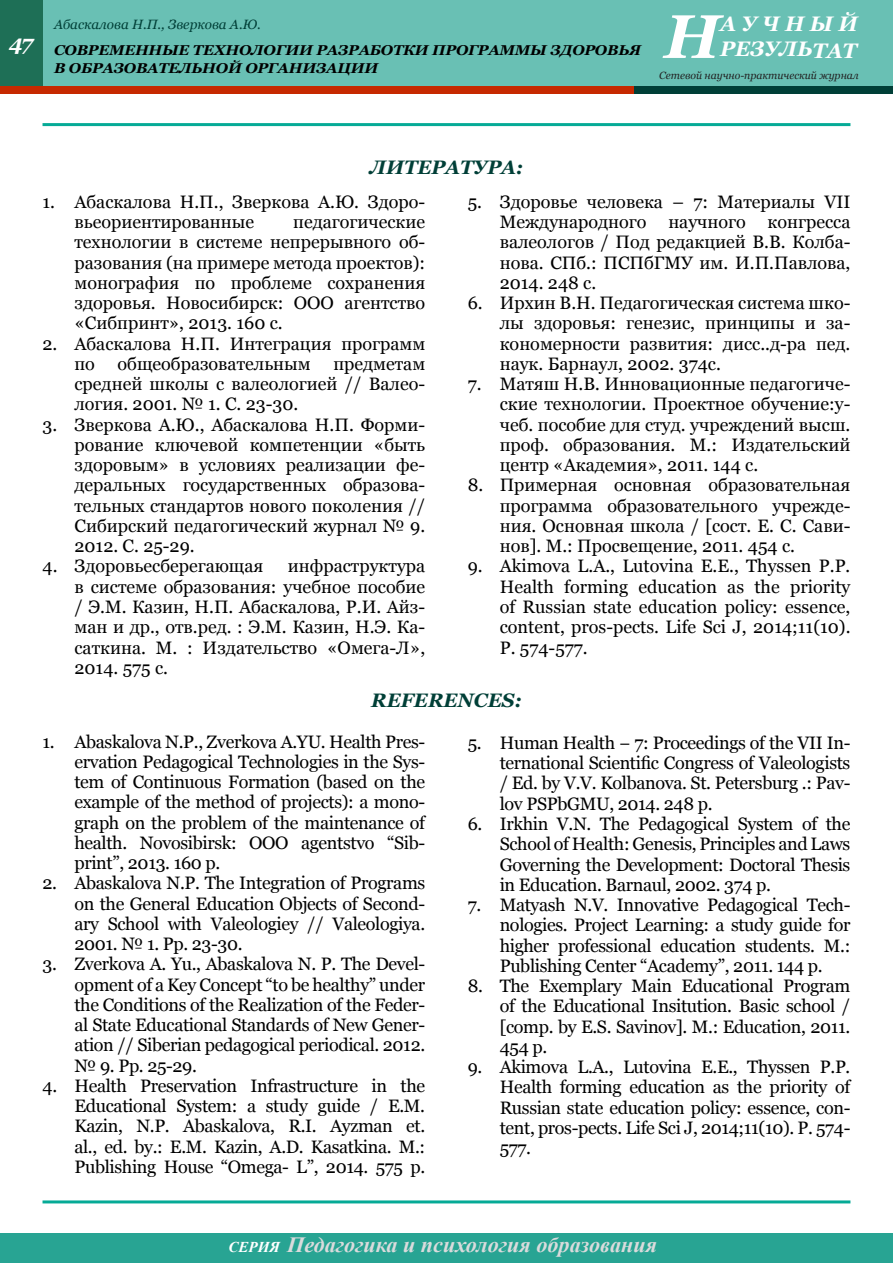
<style>
.page{position:relative;width:893px;height:1263px;background:#fff}
.page>*{position:absolute;margin:0;border:0;box-sizing:border-box;transform-origin:0 0}
.t1{font:italic 700 61.5px "Georgia";color:#fff}
.t2{font:italic 700 21.75px "Times New Roman";color:#dadbdc}
.t3{font:italic 700 21px/25.2px "Georgia";color:#fff}
.t4{font:italic 700 19.5px "Georgia";color:#003f37}
.t5{font:18px/20.2px "Georgia";color:#000;text-align:justify}
.t6{font:italic 700 14.25px/18px "Georgia";letter-spacing:-.01em;color:#000;scale:1.05 1}
.t7{font:italic 13.5px "Georgia";color:#003f37}
.t8{font:italic 10.5px "Georgia";color:#222}
.s1{font-style:italic}
.s2{font-size:15px;color:#fff}
</style>
<div class="page">
<div style="left:0;top:1233px;width:893px;height:30px;background:#28a493"></div>
<div style="left:0;top:0;width:893px;height:94px;background:#69c0b4"></div>
<div style="left:0;top:0;width:43px;height:90px;background:#1e6f56"></div>
<div style="left:0;top:86px;width:655px;height:8px;background:#c62900"></div>
<div style="left:634px;top:86px;width:259px;height:8px;background:#003f37"></div>
<hr style="left:43px;top:1200px;width:807px;height:3px;background:#05aa96">
<hr style="left:43px;top:123px;width:807px;height:3px;background:#05aa96">
<p class="t3" style="left:720px;top:11px;width:139px">АУЧНЫЙ<br>РЕЗУЛЬТАТ</p>
<p class="t8" style="left:659px;top:69px;width:201px">Сетевой научно-практический журнал</p>
<p class="t7" style="left:54px;top:17px;width:208px">Абаскалова Н.П., Зверкова А.Ю.</p>
<h1 class="t1" style="left:664px;top:2px;width:58px">Н</h1>
<p class="t6" style="left:54px;top:41px;width:561px;text-indent:-45px"><sup>47</sup> СОВРЕМЕННЫЕ ТЕХНОЛОГИИ РАЗРАБОТКИ ПРОГРАММЫ ЗДОРОВЬЯ<br>В ОБРАЗОВАТЕЛЬНОЙ ОРГАНИЗАЦИИ</p>
<p class="t4" style="left:370px;top:156px;width:33px">Литерат</p>
<p class="t4" style="left:473px;top:156px;width:51px">ура :</p>
<p class="t5" style="left:74px;top:192px;width:352px;text-indent:-32px">1. Абаскалова Н.П., Зверкова А.Ю. Здоро&shy;вьеориентированные</p>
<p class="t5" style="left:500px;top:192px;width:352px;text-indent:-32px">5. Здоровье человека – 7: Материалы VII Международного научного конгресса валеологов / Под редакцией В.В. Колба&shy;нова. СПб.: ПСПбГМУ им. И.П.Павлова, 2014. 248 с.</p>
<p class="t5" style="left:500px;top:293px;width:352px;text-indent:-32px">6. Ирхин В.Н. Педагогическая система шко&shy;лы здоровья: генезис, принципы и за&shy;кономерности развития: дисс..д-ра пед. наук. Барнаул, 2002. 374с.</p>
<p class="t5" style="left:500px;top:374px;width:352px;text-indent:-32px">7. Матяш Н.В<span class="s1">.</span> Инновационные педагогиче&shy;ские технологии. Проектное обучение:у&shy;чеб. пособие для студ. учреждений высш. проф. образования. М.: Издательский центр «Академия», 2011. 144 с.</p>
<p class="t5" style="left:500px;top:475px;width:352px;text-indent:-32px">8. Примерная основная образовательная программа образовательного учрежде&shy;ния. Основная школа / [сост. Е. С. Сави&shy;нов]. М.: Просвещение, 2011. 454 с.</p>
<p class="t5" style="left:500px;top:556px;width:352px;text-indent:-32px">9. Akimоvа L.A., Lutovina E.E., Thyssen P.P<span class="s1">.<br></span>Health forming education as the priority of Russian state education policy: essence, content, pros-pects. Life Sci J, 2014;11(10).<br>P. 574-577.</p>
<p class="t4" style="left:371px;top:689px;width:152px">REFERENCES:</p>
<p class="t5" style="left:74px;top:731px;width:352px;text-indent:-32px">1. Abaskalova N.P., Zverkova A.YU. Health Pres&shy;ervation Pedagogical Technologies in the Sys&shy;tem of Continuous Formation (based on the example of the method of projects): a mono&shy;graph on the problem of the maintenance of health. Novosibirsk: OOO agentstvo “Sib&shy;print”, 2013. 160 p.</p>
<p class="t5" style="left:74px;top:873px;width:352px;text-indent:-32px">2. Abaskalova N.P. The Integration of Programs on the General Education Objects of Second&shy;ary School with Valeologiey // Valeologiya.<br>2001. № 1. Pp. 23-30.</p>
<p class="t5" style="left:74px;top:954px;width:352px;text-indent:-32px">3. Zverkova A. Yu., Abaskalova N. P. The Devel&shy;opment of a Key Concept “to be healthy” under the Conditions of the Realization of the Feder&shy;al State Educational Standards of New Gener&shy;ation // Siberian pedagogical periodical. 2012. № 9. Pp. 25-29.</p>
<p class="t5" style="left:74px;top:1075px;width:352px;text-indent:-32px">4. Health Preservation Infrastructure in the Educational System: a study guide / E.M.<br>Kazin, N.P. Abaskalova, R.I. Ayzman et. al., ed. by.: E.M. Kazin, A.D. Kasatkina. M.:<br>Publishing House “Omega- L”, 2014. 575 p.</p>
<p class="t5" style="left:74px;top:212px;width:352px;text-indent:219px">педагогические технологии в системе непрерывного об&shy;разования (на примере метода проектов): монография по проблеме сохранения здоровья. Новосибирск: ООО агентство «Сибпринт», 2013. 160 с.</p>
<p class="t5" style="left:74px;top:333px;width:352px;text-indent:-32px">2. Абаскалова Н.П. Интеграция программ по</p>
<p class="t5" style="left:118px;top:354px;width:195px">общеобразовательным</p>
<p class="t5" style="left:74px;top:354px;width:352px;text-indent:259px">предметам средней школы с валеологией // Валео&shy;логия. 2001. № 1. С. 23-30.</p>
<p class="t5" style="left:74px;top:414px;width:352px;text-indent:-32px">3. Зверкова А.Ю., Абаскалова Н.П. Форми&shy;рование ключевой компетенции «быть здоровым» в условиях реализации фе&shy;деральных государственных образова&shy;тельных стандартов нового поколения // Сибирский педагогический журнал № 9.<br>2012. С. 25-29.</p>
<p class="t5" style="left:43px;top:556px;width:222px">4. Здоровьесберегающая</p>
<p class="t5" style="left:74px;top:556px;width:352px;text-indent:213px">инфраструктура в системе образования: учебное пособие / Э.М. Казин, Н.П. Абаскалова, Р.И. Айз&shy;ман и др., отв.ред. : Э.М. Казин, Н.Э. Ка&shy;саткина. М. : Издательство «Омега-Л», 2014. 575 с.</p>
<p class="t5" style="left:500px;top:733px;width:352px;text-indent:-32px">5. Human Health − 7: Proceedings of the VII In&shy;ternational Scientific Congress of Valeologists / Ed. by V.V. Kolbanova. St. Petersburg .: Pav&shy;lov PSPbGMU, 2014. 248 p.</p>
<p class="t5" style="left:500px;top:814px;width:352px;text-indent:-32px">6. Irkhin V.N. The Pedagogical System of the School of Health: Genesis, Principles and Laws Governing the Development: Doctoral Thesis in Education. Barnaul, 2002. 374 p.</p>
<p class="t5" style="left:500px;top:895px;width:352px;text-indent:-32px">7. Matyash N.V. Innovative Pedagogical Tech&shy;nologies. Project Learning: a study guide for higher professional education students. M.:<br>Publishing Center “Academy”, 2011. 144 p.</p>
<p class="t5" style="left:500px;top:976px;width:352px;text-indent:-32px">8. The Exemplary Main Educational Program of the Educational Insitution. Basic school / [comp. by E.S. Savinov]. M.: Education, 2011.<br>454 p.</p>
<p class="t5" style="left:500px;top:1057px;width:352px;text-indent:-32px">9. Akimоvа L.A., Lutovina E.E., Thyssen P.P<span class="s1">.<br></span>Health forming education as the priority of Russian state education policy: essence, con&shy;tent, pros-pects. Life Sci J, 2014;11(10). P. 574- 577.</p>
<p class="t2" style="left:229px;top:1229px;width:430px"><span class="s2">СЕРИЯ</span> Педагогика и психология образования</p>
</div>
